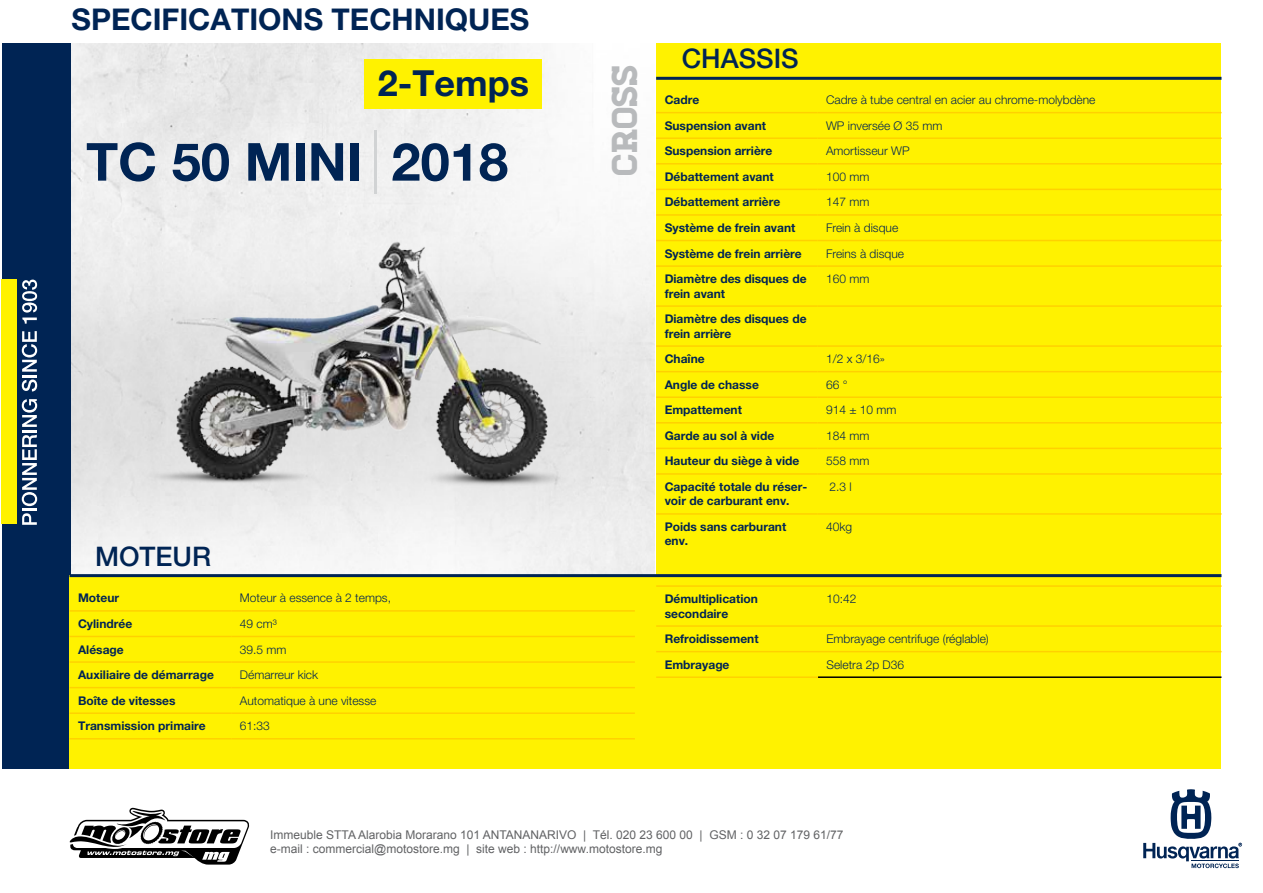
<style>
.page{position:relative;width:1263px;height:893px;background:#fff}
.page>*{position:absolute;margin:0;border:0;box-sizing:border-box;transform-origin:0 0}
.t1{font:700 52.5px "Helvetica Neue LT Pro";color:#002454}
.t2{font:700 36px "Helvetica Neue LT Pro";color:#002454}
.t3{font:36px "Homestead";letter-spacing:-.005em;color:#b8babc}
.t4{font:700 30px "Helvetica Neue LT Pro";color:#002454}
.t5{font:500 27px "Helvetica Neue LT Pro";color:#002454}
.t6{font:700 12px/14.4px "Helvetica Neue LT Pro";color:#002454}
.t7{font:300 12px "Helvetica Neue LT Pro";color:#002454}
.t8{font:12px/14.4px "Arial";color:#616264}
</style>
<div class="page">
<img style="left:70px;top:43px;width:585px;height:531px">
<img style="left:70px;top:119px;width:584px;height:368px">
<div style="left:2px;top:44px;width:68px;height:725px;background:#002454"></div>
<svg style="left:1143px;top:789px;width:99px;height:79px"></svg>
<div style="left:70px;top:575px;width:1151px;height:194px;background:#fff200"></div>
<div style="left:656px;top:43px;width:565px;height:542px;background:#fff200"></div>
<div style="left:1px;top:280px;width:15px;height:244px;background:#fff200"></div>
<svg style="left:22px;top:513px;width:15px;height:12px"></svg>
<hr style="left:22px;top:508px;width:15px;height:3px;background:#fff">
<svg style="left:22px;top:435px;width:15px;height:71px"></svg>
<hr style="left:22px;top:430px;width:15px;height:3px;background:#fff">
<svg style="left:22px;top:399px;width:15px;height:28px"></svg>
<svg style="left:22px;top:331px;width:15px;height:60px"></svg>
<svg style="left:22px;top:280px;width:15px;height:44px"></svg>
<hr style="left:231px;top:610px;width:404px;height:2px;background:#ffd100">
<hr style="left:231px;top:636px;width:404px;height:1px;background:#ffd100">
<hr style="left:231px;top:661px;width:404px;height:2px;background:#ffd100">
<hr style="left:231px;top:687px;width:404px;height:1px;background:#ffd100">
<hr style="left:231px;top:712px;width:404px;height:2px;background:#ffd100">
<hr style="left:231px;top:738px;width:404px;height:1px;background:#ffd100">
<hr style="left:70px;top:610px;width:161px;height:2px;background:#ffd100">
<hr style="left:70px;top:636px;width:161px;height:1px;background:#ffd100">
<hr style="left:70px;top:661px;width:161px;height:2px;background:#ffd100">
<hr style="left:70px;top:687px;width:161px;height:1px;background:#ffd100">
<hr style="left:70px;top:712px;width:161px;height:2px;background:#ffd100">
<hr style="left:70px;top:738px;width:161px;height:1px;background:#ffd100">
<hr style="left:818px;top:585px;width:403px;height:2px;background:#ffd100">
<hr style="left:818px;top:625px;width:403px;height:2px;background:#ffd100">
<hr style="left:818px;top:651px;width:403px;height:1px;background:#ffd100">
<hr style="left:818px;top:676px;width:403px;height:2px;background:#000">
<hr style="left:656px;top:585px;width:162px;height:2px;background:#ffd100">
<hr style="left:656px;top:625px;width:162px;height:2px;background:#ffd100">
<hr style="left:656px;top:651px;width:162px;height:1px;background:#ffd100">
<hr style="left:656px;top:676px;width:162px;height:2px;background:#ffd100">
<hr style="left:656px;top:77px;width:565px;height:3px;background:#002454">
<hr style="left:656px;top:112px;width:161px;height:1px;background:#ffd100">
<hr style="left:817px;top:112px;width:404px;height:1px;background:#ffd100">
<hr style="left:656px;top:137px;width:161px;height:2px;background:#ffd100">
<hr style="left:817px;top:137px;width:404px;height:2px;background:#ffd100">
<hr style="left:656px;top:163px;width:161px;height:2px;background:#ffd100">
<hr style="left:817px;top:163px;width:404px;height:2px;background:#ffd100">
<hr style="left:656px;top:189px;width:161px;height:1px;background:#ffd100">
<hr style="left:817px;top:189px;width:404px;height:1px;background:#ffd100">
<hr style="left:656px;top:214px;width:161px;height:2px;background:#ffd100">
<hr style="left:817px;top:214px;width:404px;height:2px;background:#ffd100">
<hr style="left:656px;top:240px;width:161px;height:1px;background:#ffd100">
<hr style="left:817px;top:240px;width:404px;height:1px;background:#ffd100">
<hr style="left:656px;top:265px;width:161px;height:2px;background:#ffd100">
<hr style="left:817px;top:265px;width:404px;height:2px;background:#ffd100">
<hr style="left:656px;top:345px;width:161px;height:2px;background:#ffd100">
<hr style="left:817px;top:345px;width:404px;height:2px;background:#ffd100">
<hr style="left:656px;top:371px;width:161px;height:1px;background:#ffd100">
<hr style="left:817px;top:371px;width:404px;height:1px;background:#ffd100">
<hr style="left:656px;top:396px;width:161px;height:2px;background:#ffd100">
<hr style="left:817px;top:396px;width:404px;height:2px;background:#ffd100">
<hr style="left:656px;top:422px;width:161px;height:2px;background:#ffd100">
<hr style="left:817px;top:422px;width:404px;height:2px;background:#ffd100">
<hr style="left:656px;top:448px;width:161px;height:1px;background:#ffd100">
<hr style="left:817px;top:448px;width:404px;height:1px;background:#ffd100">
<hr style="left:656px;top:473px;width:161px;height:2px;background:#ffd100">
<hr style="left:817px;top:473px;width:404px;height:2px;background:#ffd100">
<hr style="left:656px;top:513px;width:161px;height:2px;background:#ffd100">
<hr style="left:817px;top:513px;width:404px;height:2px;background:#ffd100">
<hr style="left:656px;top:305px;width:161px;height:2px;background:#ffd100">
<hr style="left:817px;top:305px;width:404px;height:2px;background:#ffd100">
<hr style="left:70px;top:574px;width:1151px;height:3px;background:#002454">
<svg style="left:70px;top:808px;width:179px;height:57px"></svg>
<div style="left:365px;top:60px;width:177px;height:49px;background:#fff200"></div>
<hr style="left:375px;top:130px;width:2px;height:64px;background:#d1d3d4">
<h3 class="t4" style="left:72px;top:1px;width:459px">SPECIFICATIONS TECHNIQUES</h3>
<h2 class="t2" style="left:378px;top:61px;width:153px">2-Temps</h2>
<h1 class="t1" style="left:86px;top:129px;width:423px">TC 50 MINI 2018</h1>
<h3 class="t5" style="left:95px;top:540px;width:118px">MOTEUR</h3>
<p class="t6" style="left:78px;top:591px;width:43px">Moteur</p>
<p class="t7" style="left:240px;top:591px;width:153px">Moteur à essence à 2 temps,</p>
<p class="t6" style="left:78px;top:616px;width:56px">Cylindrée</p>
<p class="t7" style="left:240px;top:616px;width:38px">49 cm³</p>
<p class="t6" style="left:78px;top:642px;width:47px">Alésage</p>
<p class="t7" style="left:240px;top:642px;width:48px">39.5 mm</p>
<p class="t6" style="left:78px;top:667px;width:137px">Auxiliaire de démarrage</p>
<p class="t7" style="left:240px;top:667px;width:80px">Démarreur kick</p>
<p class="t6" style="left:78px;top:693px;width:99px">Boîte de vitesses</p>
<p class="t7" style="left:240px;top:693px;width:138px">Automatique à une vitesse</p>
<p class="t6" style="left:78px;top:718px;width:129px">Transmission primaire</p>
<p class="t7" style="left:240px;top:719px;width:32px">61:33</p>
<h2 class="t3" style="left:604px;top:175px;width:113px;rotate:-90deg">CROSS</h2>
<h3 class="t5" style="left:682px;top:43px;width:118px">CHASSIS</h3>
<p class="t6" style="left:665px;top:92px;width:36px">Cadre</p>
<p class="t7" style="left:826px;top:93px;width:271px">Cadre à tube central en acier au chrome-molybdène</p>
<p class="t6" style="left:665px;top:118px;width:103px">Suspension avant</p>
<p class="t7" style="left:826px;top:118px;width:118px">WP inversée Ø 35 mm</p>
<p class="t6" style="left:665px;top:144px;width:109px">Suspension arrière</p>
<p class="t7" style="left:826px;top:144px;width:85px">Amortisseur WP</p>
<p class="t6" style="left:665px;top:169px;width:111px">Débattement avant</p>
<p class="t7" style="left:826px;top:169px;width:45px">100 mm</p>
<p class="t6" style="left:665px;top:195px;width:117px">Débattement arrière</p>
<p class="t7" style="left:826px;top:195px;width:45px">147 mm</p>
<p class="t6" style="left:665px;top:220px;width:132px">Système de frein avant</p>
<p class="t7" style="left:826px;top:220px;width:74px">Frein à disque</p>
<p class="t6" style="left:665px;top:246px;width:139px">Système de frein arrière</p>
<p class="t7" style="left:826px;top:246px;width:80px">Freins à disque</p>
<p class="t6" style="left:665px;top:271px;width:143px">Diamètre des disques de frein avant</p>
<p class="t7" style="left:826px;top:272px;width:45px">160 mm</p>
<p class="t6" style="left:665px;top:311px;width:143px">Diamètre des disques de frein arrière</p>
<p class="t6" style="left:665px;top:351px;width:41px">Chaîne</p>
<p class="t7" style="left:826px;top:351px;width:60px">1/2 x 3/16»</p>
<p class="t6" style="left:665px;top:377px;width:96px">Angle de chasse</p>
<p class="t7" style="left:826px;top:377px;width:23px">66 °</p>
<p class="t6" style="left:665px;top:402px;width:79px">Empattement</p>
<p class="t7" style="left:826px;top:403px;width:72px">914 ± 10 mm</p>
<p class="t6" style="left:665px;top:428px;width:111px">Garde au sol à vide</p>
<p class="t7" style="left:826px;top:428px;width:45px">184 mm</p>
<p class="t6" style="left:665px;top:454px;width:136px">Hauteur du siège à vide</p>
<p class="t7" style="left:826px;top:454px;width:45px">558 mm</p>
<p class="t6" style="left:665px;top:479px;width:144px">Capacité totale du réser&shy;voir de carburant env.</p>
<p class="t7" style="left:829px;top:479px;width:24px">2.3 l</p>
<p class="t6" style="left:665px;top:519px;width:123px">Poids sans carburant env.</p>
<p class="t7" style="left:826px;top:519px;width:28px">40kg</p>
<p class="t6" style="left:665px;top:591px;width:95px">Démultiplication secondaire</p>
<p class="t7" style="left:826px;top:591px;width:32px">10:42</p>
<p class="t6" style="left:665px;top:631px;width:95px">Refroidissement</p>
<p class="t7" style="left:826px;top:631px;width:164px">Embrayage centrifuge (réglable)</p>
<p class="t6" style="left:665px;top:657px;width:66px">Embrayage</p>
<p class="t7" style="left:826px;top:657px;width:79px">Seletra 2p D36</p>
<p class="t8" style="left:270px;top:828px;width:575px">Immeuble STTA Alarobia Morarano 101 ANTANANARIVO | Tél. 020 23 600 00 | GSM : 0 32 07 179 61/77 e-mail : commercial@motostore.mg | site web : http://www.motostore.mg</p>
</div>
